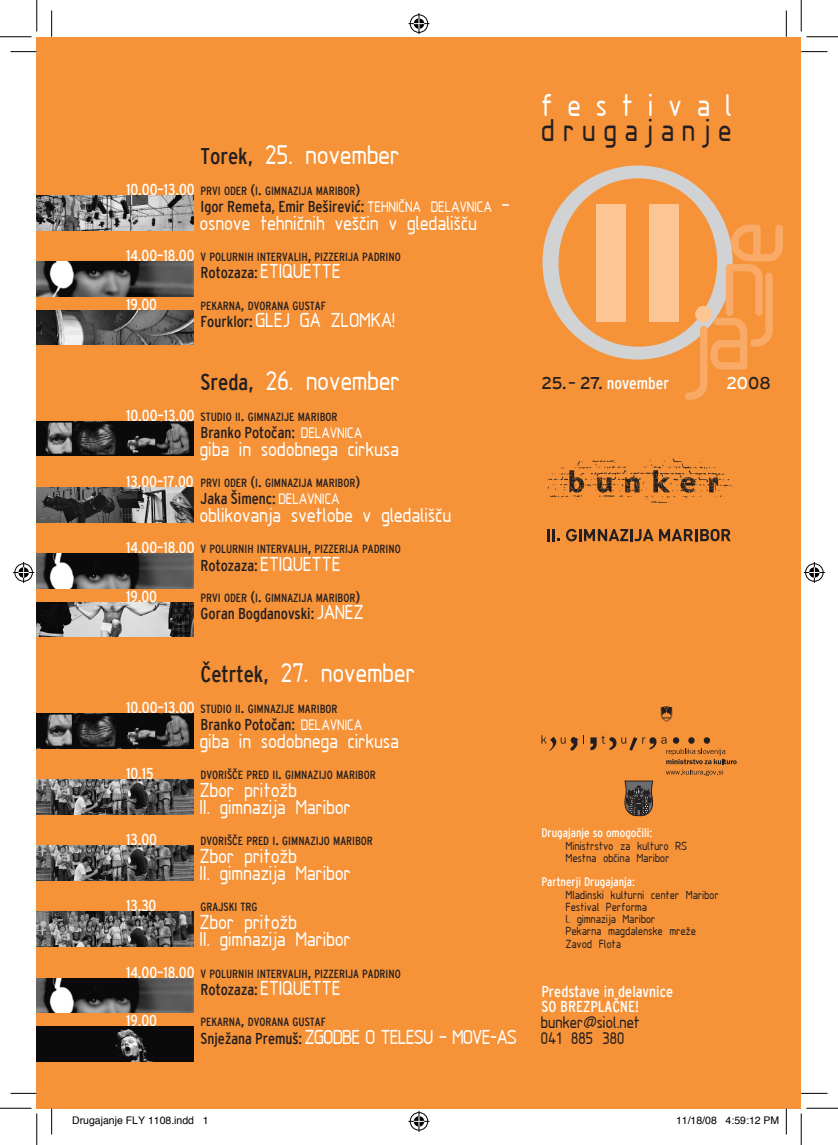
<style>
.page{position:relative;width:838px;height:1145px;background:#fff}
.page>*{position:absolute;margin:0;border:0;box-sizing:border-box;transform-origin:0 0}
.t1{font:32.9px "X Isonorm 3098";letter-spacing:.24em;color:#231f20}
.t2{font:32.9px "X Isonorm 3098";letter-spacing:.455em;color:#fff}
.t3{font:28px "X Isonorm 3098";letter-spacing:-.005em;color:#fff}
.t4{font:21px/17.5px "X Isonorm 3098";letter-spacing:-.005em;color:#fff}
.t5{font:21px "X Isonorm 3098";letter-spacing:-.035em;color:#fff}
.t6{font:17.5px/15.8px "X Isonorm 3098";color:#231f20}
.t7{font:16.97px "X Interstate Cn";color:#fff}
.t8{font:16.97px "X Interstate";color:#fff}
.t9{font:15.75px "X Interstate Cn";color:#231f20}
.t10{font:15.75px/15.8px "X Interstate Cn";color:#fff}
.t11{font:12.25px/12.2px "X Isonorm 3098";color:#231f20}
.t12{font:12.25px "X Interstate Cn";color:#fff}
.t13{font:11.9px "X Interstate Cn";letter-spacing:-.005em;color:#231f20}
.t14{font:10.5px "Helvetica";color:#000}
.s1{font-family:"X Interstate Cn";font-size:22.75px;color:#231f20}
.s2{font-size:15.75px;color:#fff}
.s3{font-size:15.75px}
.s4{font-family:"X Isonorm 3098";color:#fff}
.s5{font-family:"X Isonorm 3098";font-size:21px;color:#fff}
.s6{font-family:"X Interstate Cn";font-size:15.75px;color:#231f20}
.s7{font-family:"X Interstate";color:#231f20}
.s8{color:#231f20}
</style>
<div class="page">
<div style="left:37px;top:37px;width:764px;height:1071px;background:#f69238"></div>
<svg style="left:542px;top:165px;width:240px;height:235px"></svg>
<img style="left:37px;top:195px;width:157px;height:35px">
<img style="left:37px;top:261px;width:157px;height:35px">
<img style="left:37px;top:310px;width:157px;height:35px">
<img style="left:37px;top:421px;width:157px;height:35px">
<img style="left:37px;top:487px;width:157px;height:35px">
<img style="left:37px;top:554px;width:157px;height:34px">
<img style="left:37px;top:602px;width:157px;height:35px">
<img style="left:37px;top:713px;width:157px;height:35px">
<img style="left:37px;top:780px;width:157px;height:34px">
<img style="left:37px;top:846px;width:157px;height:34px">
<img style="left:37px;top:912px;width:157px;height:35px">
<img style="left:37px;top:978px;width:157px;height:35px">
<img style="left:37px;top:1027px;width:157px;height:34px">
<svg style="left:541px;top:735px;width:43px;height:16px"></svg>
<svg style="left:590px;top:736px;width:146px;height:28px"></svg>
<svg style="left:666px;top:770px;width:57px;height:6px"></svg>
<svg style="left:660px;top:706px;width:12px;height:16px"></svg>
<svg style="left:624px;top:781px;width:29px;height:35px"></svg>
<img style="left:547px;top:456px;width:186px;height:47px">
<svg style="left:547px;top:529px;width:13px;height:12px"></svg>
<svg style="left:566px;top:529px;width:87px;height:12px"></svg>
<svg style="left:659px;top:529px;width:71px;height:12px"></svg>
<svg style="left:10px;top:51px;width:27px;height:1px"></svg>
<svg style="left:801px;top:51px;width:26px;height:1px"></svg>
<svg style="left:10px;top:1093px;width:27px;height:1px"></svg>
<svg style="left:801px;top:1093px;width:26px;height:1px"></svg>
<svg style="left:51px;top:11px;width:1px;height:26px"></svg>
<svg style="left:51px;top:1108px;width:1px;height:26px"></svg>
<svg style="left:786px;top:11px;width:1px;height:26px"></svg>
<svg style="left:786px;top:1108px;width:1px;height:26px"></svg>
<hr style="left:0;top:36px;width:32px;height:1px;background:#000">
<hr style="left:806px;top:36px;width:31px;height:1px;background:#000">
<hr style="left:0;top:1108px;width:32px;height:1px;background:#000">
<hr style="left:806px;top:1108px;width:31px;height:1px;background:#000">
<hr style="left:36px;top:0;width:1px;height:32px;background:#000">
<hr style="left:36px;top:1113px;width:1px;height:32px;background:#000">
<hr style="left:800px;top:0;width:1px;height:32px;background:#000">
<hr style="left:800px;top:1113px;width:1px;height:32px;background:#000">
<svg style="left:408px;top:13px;width:21px;height:21px"></svg>
<svg style="left:408px;top:1111px;width:21px;height:21px"></svg>
<svg style="left:13px;top:562px;width:21px;height:21px"></svg>
<svg style="left:803px;top:562px;width:21px;height:21px"></svg>
<h2 class="t3" style="left:200px;top:140px;width:202px"><span class="s1">Torek,</span> 25. november</h2>
<p class="t13" style="left:126px;top:184px;width:236px"><span class="s2">10.00–13.00</span> PRVI ODER <span class="s3">(</span>I<span class="s3">.</span> GIMNAZIJA MARIBOR<span class="s3">)</span></p>
<h3 class="t9" style="left:200px;top:198px;width:312px">Igor Remeta, Emir Beširević: <span class="s4">TEHNIČNA DELAVNICA</span> <span class="s5">–</span></h3>
<h3 class="t4" style="left:200px;top:214px;width:279px">osnove tehničnih veščin v gledališču</h3>
<p class="t13" style="left:126px;top:250px;width:276px"><span class="s2">14.00–18.00</span> V POLURNIH INTERVALIH<span class="s3">,</span> PIZZERIJA PADRINO</p>
<h3 class="t9" style="left:200px;top:264px;width:142px">Rotozaza: <span class="s5">ETIQUETTE</span></h3>
<h3 class="t10" style="left:126px;top:296px;width:32px">19.00</h3>
<p class="t13" style="left:200px;top:299px;width:127px">PEKARNA<span class="s3">,</span> DVORANA GUSTAF</p>
<h3 class="t4" style="left:200px;top:312px;width:197px"><span class="s6">Fourklor:</span> GLEJ GA ZLOMKA!</h3>
<h2 class="t3" style="left:200px;top:366px;width:202px"><span class="s1">Sreda,</span> 26. november</h2>
<p class="t13" style="left:126px;top:410px;width:213px"><span class="s2">10.00–13.00</span> STUDIO II<span class="s3">.</span> GIMNAZIJE MARIBOR</p>
<h3 class="t9" style="left:200px;top:424px;width:164px">Branko Potočan: <span class="s4">DELAVNICA</span></h3>
<h3 class="t4" style="left:200px;top:440px;width:201px">giba in sodobnega cirkusa</h3>
<p class="t13" style="left:126px;top:476px;width:236px"><span class="s2">13.00–17.00</span> PRVI ODER <span class="s3">(</span>I<span class="s3">.</span> GIMNAZIJA MARIBOR<span class="s3">)</span></p>
<h3 class="t9" style="left:200px;top:490px;width:141px">Jaka Šimenc: <span class="s4">DELAVNICA</span></h3>
<h3 class="t4" style="left:200px;top:506px;width:253px">oblikovanja svetlobe v gledališču</h3>
<p class="t13" style="left:126px;top:542px;width:276px"><span class="s2">14.00–18.00</span> V POLURNIH INTERVALIH<span class="s3">,</span> PIZZERIJA PADRINO</p>
<h3 class="t9" style="left:200px;top:556px;width:142px">Rotozaza: <span class="s5">ETIQUETTE</span></h3>
<h3 class="t10" style="left:126px;top:588px;width:32px">19.00</h3>
<p class="t13" style="left:200px;top:591px;width:161px">PRVI ODER <span class="s3">(</span>I<span class="s3">.</span> GIMNAZIJA MARIBOR<span class="s3">)</span></p>
<h3 class="t9" style="left:200px;top:605px;width:166px">Goran Bogdanovski: <span class="s5">JANEZ</span></h3>
<h2 class="t3" style="left:200px;top:658px;width:217px"><span class="s1">Četrtek,</span> 27. november</h2>
<p class="t13" style="left:126px;top:702px;width:213px"><span class="s2">10.00–13.00</span> STUDIO II<span class="s3">.</span> GIMNAZIJE MARIBOR</p>
<h3 class="t9" style="left:200px;top:716px;width:164px">Branko Potočan: <span class="s4">DELAVNICA</span></h3>
<h3 class="t4" style="left:200px;top:732px;width:201px">giba in sodobnega cirkusa</h3>
<h3 class="t10" style="left:126px;top:765px;width:29px">10.15</h3>
<p class="t13" style="left:200px;top:768px;width:177px">DVORIŠČE PRED II<span class="s3">.</span> GIMNAZIJO MARIBOR</p>
<h3 class="t4" style="left:200px;top:781px;width:153px">Zbor pritožb<br>II. gimnazija Maribor</h3>
<h3 class="t10" style="left:126px;top:832px;width:32px">13.00</h3>
<p class="t13" style="left:200px;top:834px;width:174px">DVORIŠČE PRED I<span class="s3">.</span> GIMNAZIJO MARIBOR</p>
<h3 class="t4" style="left:200px;top:847px;width:153px">Zbor pritožb<br>II. gimnazija Maribor</h3>
<h3 class="t10" style="left:126px;top:898px;width:32px">13.30</h3>
<p class="t13" style="left:200px;top:901px;width:58px">GRAJSKI TRG</p>
<h3 class="t4" style="left:200px;top:913px;width:153px">Zbor pritožb<br>II. gimnazija Maribor</h3>
<p class="t13" style="left:126px;top:967px;width:276px"><span class="s2">14.00–18.00</span> V POLURNIH INTERVALIH<span class="s3">,</span> PIZZERIJA PADRINO</p>
<h3 class="t9" style="left:200px;top:981px;width:142px">Rotozaza: <span class="s5">ETIQUETTE</span></h3>
<h3 class="t10" style="left:126px;top:1013px;width:32px">19.00</h3>
<p class="t13" style="left:200px;top:1015px;width:127px">PEKARNA<span class="s3">,</span> DVORANA GUSTAF</p>
<h3 class="t5" style="left:200px;top:1026px;width:319px"><span class="s6">Snježana Premuš:</span> ZGODBE O TELESU – MOVE-AS</h3>
<h1 class="t2" style="left:542px;top:89px;width:192px">festival</h1>
<h1 class="t1" style="left:542px;top:113px;width:192px">drugajanje</h1>
<h3 class="t7" style="left:541px;top:374px;width:129px"><span class="s7">25.– 27.</span> november</h3>
<h3 class="t8" style="left:726px;top:374px;width:46px">20<span class="s8">08</span></h3>
<p class="t12" style="left:541px;top:826px;width:112px">Drugajanje so omogočili:</p>
<p class="t11" style="left:566px;top:840px;width:123px">Ministrstvo za kulturo RS<br>Mestna občina Maribor</p>
<p class="t12" style="left:541px;top:875px;width:95px">Partnerji Drugajanja:</p>
<p class="t11" style="left:566px;top:889px;width:154px">Mladinski kulturni center Maribor<br>Festival Performa<br>l. gimnazija Maribor<br>Pekarna magdalenske mreže<br>Zavod Flota</p>
<h3 class="t10" style="left:541px;top:983px;width:133px">Predstave in delavnice so bre</h3>
<h3 class="t10" style="left:583px;top:999px;width:57px">zplačne!</h3>
<h3 class="t6" style="left:541px;top:1015px;width:101px">bunker@siol.net<br>041 885 380</h3>
<p class="t14" style="left:72px;top:1111px;width:138px">Drugajanje FLY 1108.indd 1</p>
<p class="t14" style="left:676px;top:1111px;width:105px">11/18/08 4:59:12 PM</p>
</div>
